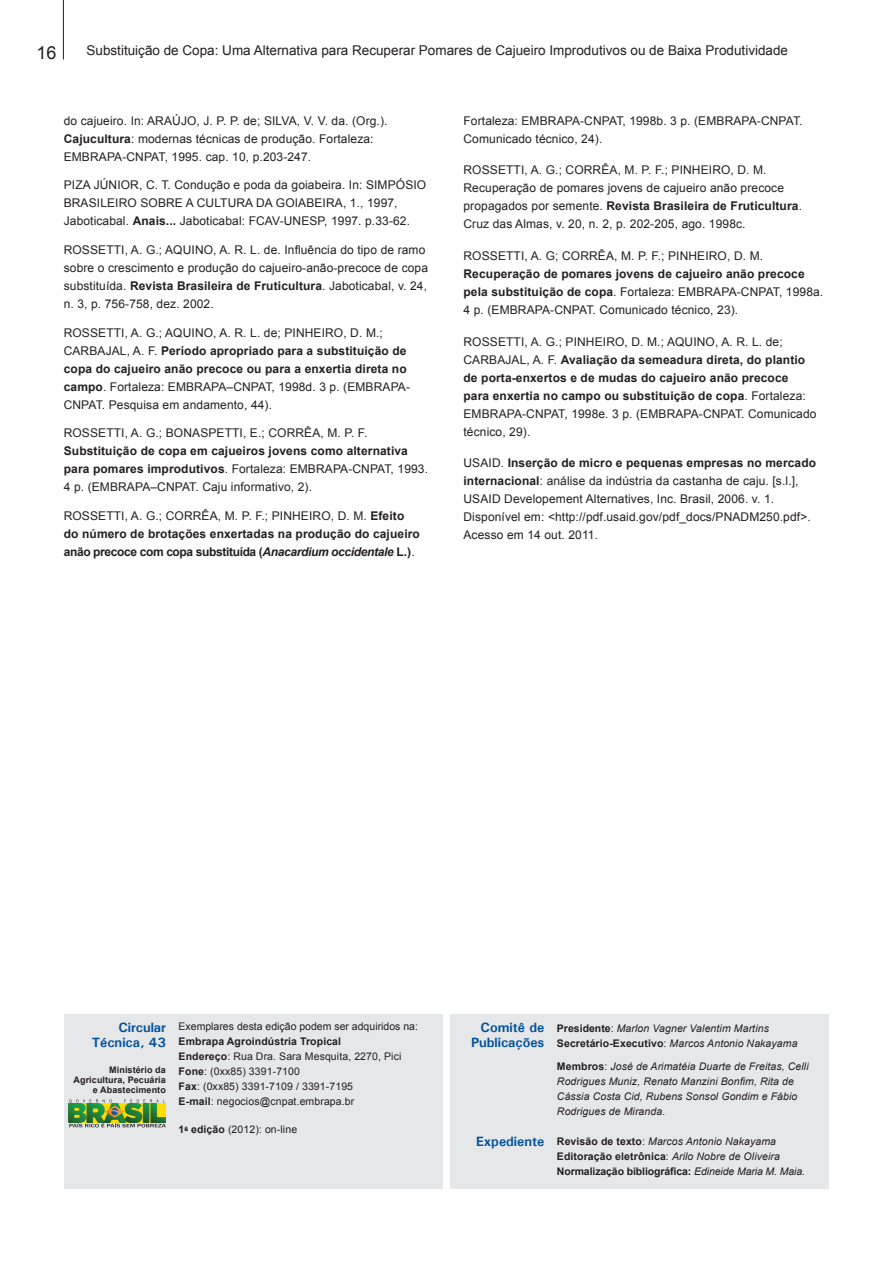
<style>
.page{position:relative;width:893px;height:1263px;background:#fff}
.page>*{position:absolute;margin:0;border:0;box-sizing:border-box;transform-origin:0 0}
.t1{font:18px "Arial";color:#231f20}
.t2{font:13.5px "Arial";color:#231f20}
.t3{font:700 13.5px "Univers";color:#01519b}
.Referências{font:12px/18px "Arial";letter-spacing:.01em;color:#231f20}
.Referências-2{font:700 12px/18px "Arial";letter-spacing:.01em;color:#231f20}
.t4{font:italic 10.5px/15px "Arial";letter-spacing:.01em;color:#231f20}
.t5{font:10.5px "Arial";letter-spacing:.01em;color:#231f20}
.t6{font:700 10.5px "Arial";letter-spacing:.01em;color:#231f20}
.t7{font:700 10.5px "Arial";letter-spacing:-.01em;color:#231f20}
.Corpo_de_texto_1{font:700 9px "Arial";letter-spacing:.01em;color:#231f20}
.s1{font-weight:700}
.s2{font-weight:400}
.s3{font-style:italic}
.s4{font-weight:700;font-style:normal}
.s5{font-style:normal}
.s6{font-weight:400;font-style:italic}
</style>
<div class="page">
<hr style="left:63px;top:0;width:1px;height:60px;background:#231f20">
<div style="left:451px;top:1014px;width:378px;height:174px;background:#e6e7e9"></div>
<div style="left:64px;top:1014px;width:378px;height:174px;background:#e6e7e9"></div>
<img style="left:68px;top:1103px;width:97px;height:19px">
<svg style="left:69px;top:1099px;width:95px;height:3px"></svg>
<svg style="left:69px;top:1123px;width:97px;height:4px"></svg>
<h1 class="t1" style="left:36px;top:41px;width:22px">16</h1>
<p class="t2" style="left:86px;top:42px;width:703px">Substituição de Copa: Uma Alternativa para Recuperar Pomares de Cajueiro Improdutivos ou de Baixa Produtividade</p>
<p class="Referências" style="left:64px;top:112px;width:325px">do cajueiro. In: ARAÚJO, J. P. P. de; SILVA, V. V. da. (Org.).<br><span class="s1">Cajucultura</span>: modernas técnicas de produção. Fortaleza:<br>EMBRAPA-CNPAT, 1995. cap. 10, p.203-247.</p>
<p class="Referências" style="left:64px;top:176px;width:364px">PIZA JÚNIOR, C. T. Condução e poda da goiabeira. In: SIMPÓSIO<br>BRASILEIRO SOBRE A CULTURA DA GOIABEIRA, 1., 1997,<br>Jaboticabal. <span class="s1">Anais...</span> Jaboticabal: FCAV-UNESP, 1997. p.33-62.</p>
<p class="Referências" style="left:64px;top:241px;width:366px">ROSSETTI, A. G.; AQUINO, A. R. L. de. Influência do tipo de ramo sobre o crescimento e produção do cajueiro-anão-precoce de copa substituída. <span class="s1">Revista Brasileira de Fruticultura</span>. Jaboticabal, v. 24, n. 3, p. 756-758, dez. 2002.</p>
<p class="Referências" style="left:64px;top:324px;width:348px">ROSSETTI, A. G.; AQUINO, A. R. L. de; PINHEIRO, D. M.; CARBAJAL, A. F. <span class="s1">Período apropriado para a substituição de copa do cajueiro anão precoce ou para a enxertia direta no campo</span>. Fortaleza: EMBRAPA–CNPAT, 1998d. 3 p. (EMBRAPA-CNPAT. Pesquisa em andamento, 44).</p>
<p class="Referências" style="left:64px;top:424px;width:366px">ROSSETTI, A. G.; BONASPETTI, E.; CORRÊA, M. P. F.<br><span class="s1">Substituição de copa em cajueiros jovens como alternativa para pomares improdutivos</span>. Fortaleza: EMBRAPA-CNPAT, 1993.<br>4 p. (EMBRAPA–CNPAT. Caju informativo, 2).</p>
<p class="Referências-2" style="left:64px;top:507px;width:358px"><span class="s2">ROSSETTI, A. G.; CORRÊA, M. P. F.; PINHEIRO, D. M.</span> Efeito do número de brotações enxertadas na produção do cajueiro anão precoce com copa substituída (<span class="s3">Anacardium occidentale</span> L.)<span class="s2">.</span></p>
<p class="Referências" style="left:463px;top:112px;width:341px">Fortaleza: EMBRAPA-CNPAT, 1998b. 3 p. (EMBRAPA-CNPAT.<br>Comunicado técnico, 24).</p>
<p class="Referências" style="left:463px;top:161px;width:340px">ROSSETTI, A. G.; CORRÊA, M. P. F.; PINHEIRO, D. M.<br>Recuperação de pomares jovens de cajueiro anão precoce propagados por semente. <span class="s1">Revista Brasileira de Fruticultura</span>.<br>Cruz das Almas, v. 20, n. 2, p. 202-205, ago. 1998c.</p>
<p class="Referências" style="left:463px;top:247px;width:361px">ROSSETTI, A. G; CORRÊA, M. P. F.; PINHEIRO, D. M.<br><span class="s1">Recuperação de pomares jovens de cajueiro anão precoce pela substituição de copa</span>. Fortaleza: EMBRAPA-CNPAT, 1998a.<br>4 p. (EMBRAPA-CNPAT. Comunicado técnico, 23).</p>
<p class="Referências" style="left:463px;top:333px;width:355px">ROSSETTI, A. G.; PINHEIRO, D. M.; AQUINO, A. R. L. de; CARBAJAL, A. F. <span class="s1">Avaliação da semeadura direta, do plantio de porta-enxertos e de mudas do cajueiro anão precoce para enxertia no campo ou substituição de copa</span>. Fortaleza:<br>EMBRAPA-CNPAT, 1998e. 3 p. (EMBRAPA-CNPAT. Comunicado técnico, 29).</p>
<p class="Referências" style="left:463px;top:454px;width:354px">USAID. <span class="s1">Inserção de micro e pequenas empresas no mercado internacional</span>: análise da indústria da castanha de caju. [s.l.], USAID Developement Alternatives, Inc. Brasil, 2006. v. 1.<br>Disponível em: &lt;http://pdf.usaid.gov/pdf_docs/PNADM250.pdf&gt;.<br>Acesso em 14 out. 2011.</p>
<p class="t3" style="left:118px;top:1019px;width:49px">Circular</p>
<p class="t3" style="left:92px;top:1034px;width:76px">Técnica, 43</p>
<p class="Corpo_de_texto_1" style="left:109px;top:1064px;width:58px">Ministério da</p>
<p class="Corpo_de_texto_1" style="left:74px;top:1074px;width:94px">Agricultura, Pecuária</p>
<p class="Corpo_de_texto_1" style="left:93px;top:1084px;width:74px">e Abastecimento</p>
<p class="t5" style="left:179px;top:1020px;width:241px">Exemplares desta edição podem ser adquiridos na:</p>
<p class="t6" style="left:179px;top:1035px;width:164px">Embrapa Agroindústria Tropical</p>
<p class="t5" style="left:179px;top:1050px;width:224px"><span class="s1">Endereço</span>: Rua Dra. Sara Mesquita, 2270, Pici</p>
<p class="t5" style="left:179px;top:1065px;width:123px"><span class="s1">Fone</span>: (0xx85) 3391-7100</p>
<p class="t5" style="left:179px;top:1080px;width:176px"><span class="s1">Fax</span>: (0xx85) 3391-7109 / 3391-7195</p>
<p class="t5" style="left:179px;top:1095px;width:177px"><span class="s1">E-mail</span>: negocios@cnpat.embrapa.br</p>
<p class="t5" style="left:179px;top:1122px;width:120px"><span class="s1">1</span><sup>a</sup> <span class="s1">edição</span> (2012): on-line</p>
<p class="t3" style="left:481px;top:1019px;width:65px">Comitê de</p>
<p class="t3" style="left:471px;top:1034px;width:75px">Publicações</p>
<p class="t3" style="left:476px;top:1132px;width:70px">Expediente</p>
<p class="t4" style="left:557px;top:1021px;width:213px"><span class="s4">Presidente</span><span class="s5">:</span> Marlon Vagner Valentim Martins</p>
<p class="t4" style="left:557px;top:1036px;width:242px"><span class="s4">Secretário-Executivo</span><span class="s5">:</span> Marcos Antonio Nakayama</p>
<p class="t4" style="left:557px;top:1059px;width:253px"><span class="s4">Membros</span><span class="s5">:</span> José de Arimatéia Duarte de Freitas, Celli Rodrigues Muniz, Renato Manzini Bonfim, Rita de Cássia Costa Cid, Rubens Sonsol Gondim e Fábio Rodrigues de Miranda.</p>
<p class="t4" style="left:557px;top:1134px;width:221px"><span class="s4">Revisão de texto</span><span class="s5">:</span> Marcos Antonio Nakayama</p>
<p class="t6" style="left:557px;top:1149px;width:224px">Editoração eletrônica<span class="s2">:</span> <span class="s6">Arilo Nobre de Oliveira</span></p>
<p class="t7" style="left:557px;top:1164px;width:250px">Normalização bibliográfica: <span class="s6">Edineide Maria M. Maia.</span></p>
</div>
